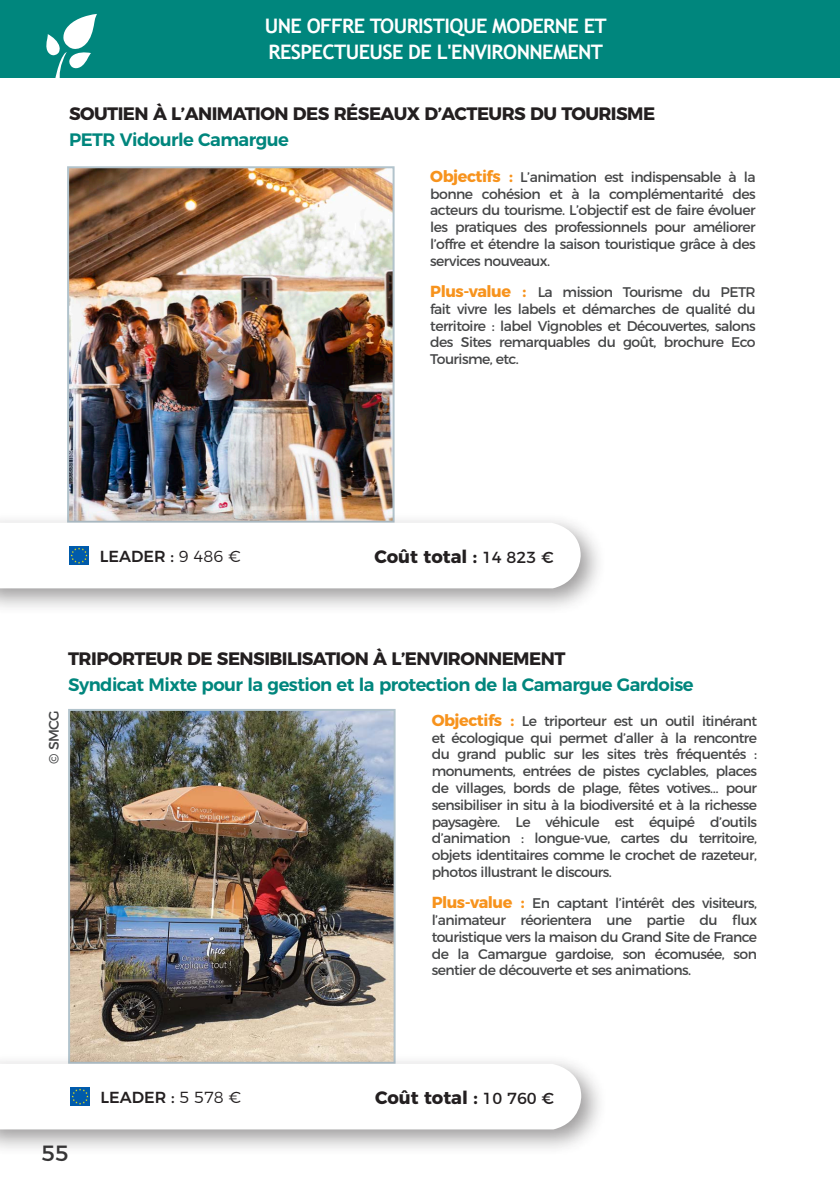
<style>
.page{position:relative;width:840px;height:1191px;background:#fff}
.page>*{position:absolute;margin:0;border:0;box-sizing:border-box;transform-origin:0 0}
.t1{font:22px "Montserrat Alternates";color:#363536}
.t2{font:700 20px "Trebuchet MS";letter-spacing:-.03em;color:#fff}
.t3{font:700 18px "Montserrat";letter-spacing:-.03em;color:#231f20}
.t4{font:600 18px "Montserrat";letter-spacing:-.03em;color:#00867d}
.t5{font:700 18px "Montserrat";color:#231f20}
.t6{font:500 16px "Montserrat";color:#231f20}
.t7{font:14px/16.8px "Montserrat";letter-spacing:-.04em;color:#454647;text-align:justify}
.s1{font-weight:700;font-size:16px;color:#f7931d}
.s2{font-weight:300}
.s3{font-weight:400;font-size:16px}
</style>
<div class="page">
<div style="left:0;top:0;width:839px;height:77px;background:#00867d"></div>
<img style="left:70px;top:169px;width:321px;height:342px">
<div style="left:67px;top:166px;width:327px;height:357px;border:2px solid #b2c3cc"></div>
<img style="left:71px;top:712px;width:321px;height:340px">
<div style="left:68px;top:709px;width:327px;height:354px;border:2px solid #b2c3cc"></div>
<svg style="left:46px;top:14px;width:51px;height:64px"></svg>
<div style="left:0;top:511px;width:606px;height:104px;background:#231f20;opacity:.45"></div>
<svg style="left:0;top:523px;width:581px;height:65px"></svg>
<img style="left:70px;top:546px;width:18px;height:19px">
<div style="left:0;top:1052px;width:607px;height:104px;background:#231f20;opacity:.45"></div>
<svg style="left:0;top:1063px;width:581px;height:66px"></svg>
<img style="left:70px;top:1087px;width:19px;height:19px">
<p class="t2" style="left:264px;top:14px;width:343px">UNE OFFRE TOURISTIQUE MODERNE ET</p>
<p class="t2" style="left:268px;top:40px;width:336px">RESPECTUEUSE DE L'ENVIRONNEMENT</p>
<p class="t3" style="left:69px;top:99px;width:587px">SOUTIEN À L’ANIMATION DES RÉSEAUX D’ACTEURS DU TOURISME</p>
<p class="t4" style="left:69px;top:125px;width:221px">PETR Vidourle Camargue</p>
<p class="t7" style="left:430px;top:167px;width:327px"><span class="s1">Objectifs :</span> L’animation est indispensable à la bonne cohésion et à la complémentarité des acteurs du tourisme. L’objectif est de faire évoluer les pratiques des professionnels pour améliorer l’offre et étendre la saison touristique grâce à des services nouveaux.</p>
<p class="t7" style="left:430px;top:282px;width:327px"><span class="s1">Plus-value :</span> La mission Tourisme du PETR fait vivre les labels et démarches de qualité du territoire : label Vignobles et Découvertes, salons des Sites remarquables du goût, brochure Eco Tourisme, etc.</p>
<p class="t6" style="left:100px;top:544px;width:142px">LEADER : <span class="s2">9 486 €</span></p>
<p class="t5" style="left:374px;top:542px;width:180px">Coût total : <span class="s3">14 823 €</span></p>
<p class="t7" style="left:44px;top:764px;width:55px;rotate:-90deg">© SMCG</p>
<p class="t3" style="left:68px;top:644px;width:498px">TRIPORTEUR DE SENSIBILISATION À L’ENVIRONNEMENT</p>
<p class="t4" style="left:68px;top:670px;width:626px">Syndicat Mixte pour la gestion et la protection de la Camargue Gardoise</p>
<p class="t7" style="left:431px;top:711px;width:327px"><span class="s1">Objectifs :</span> Le triporteur est un outil itinérant et écologique qui permet d’aller à la rencontre du grand public sur les sites très fréquentés : monuments, entrées de pistes cyclables, places de villages, bords de plage, fêtes votives… pour sensibiliser in situ à la biodiversité et à la richesse paysagère. Le véhicule est équipé d’outils d’animation : longue-vue, cartes du territoire, objets identitaires comme le crochet de razeteur, photos illustrant le discours.</p>
<p class="t7" style="left:431px;top:893px;width:327px"><span class="s1">Plus-value :</span> En captant l’intérêt des visiteurs, l’animateur réorientera une partie du flux touristique vers la maison du Grand Site de France de la Camargue gardoise, son écomusée, son sentier de découverte et ses animations.</p>
<p class="t6" style="left:100px;top:1085px;width:142px">LEADER : <span class="s2">5 578 €</span></p>
<p class="t5" style="left:375px;top:1082px;width:180px">Coût total : <span class="s3">10 760 €</span></p>
<p class="t1" style="left:41px;top:1135px;width:29px">55</p>
</div>
